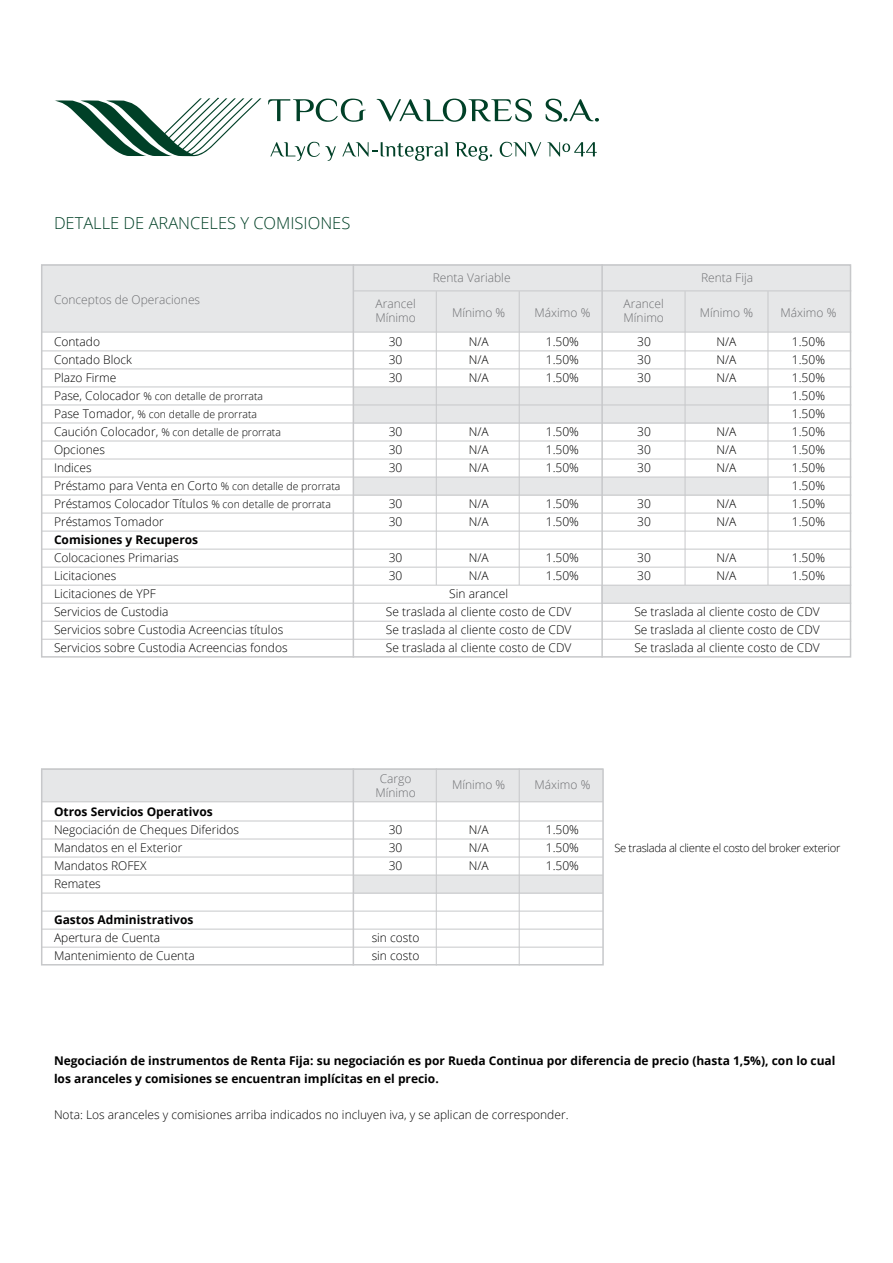
<style>
.page{position:relative;width:893px;height:1263px;background:#fff}
.page>*{position:absolute;margin:0;border:0;box-sizing:border-box;transform-origin:0 0}
.t1{font:300 16.5px "Open Sans";color:#004026}
.t2{font:300 12px/18px "Open Sans";color:#000}
.t3{font:700 12px/18px "Open Sans";color:#000}
.t4{font:300 12px/14.4px "Open Sans";color:#6d6e71}
.t5{font:300 11.25px "Open Sans";letter-spacing:-.03em;color:#000}
.t6{font:300 10.5px/18px "Open Sans";color:#000}
.s1{font-size:12px}
.s2{font-size:10.5px}
</style>
<div class="page">
<svg style="left:55px;top:98px;width:206px;height:58px"></svg>
<svg style="left:268px;top:99px;width:98px;height:23px"></svg>
<svg style="left:377px;top:99px;width:155px;height:23px"></svg>
<svg style="left:546px;top:99px;width:53px;height:23px"></svg>
<svg style="left:270px;top:142px;width:66px;height:19px"></svg>
<svg style="left:342px;top:142px;width:106px;height:19px"></svg>
<svg style="left:455px;top:142px;width:37px;height:19px"></svg>
<svg style="left:500px;top:142px;width:41px;height:15px"></svg>
<svg style="left:547px;top:142px;width:50px;height:15px"></svg>
<div style="left:42px;top:264px;width:809px;height:68px;background:#e6e7e8"></div>
<div style="left:42px;top:768px;width:561px;height:34px;background:#e6e7e8"></div>
<div style="left:353px;top:387px;width:415px;height:18px;background:#e6e7e8"></div>
<div style="left:353px;top:405px;width:415px;height:18px;background:#e6e7e8"></div>
<div style="left:353px;top:477px;width:415px;height:18px;background:#e6e7e8"></div>
<div style="left:601px;top:585px;width:250px;height:18px;background:#e6e7e8"></div>
<div style="left:354px;top:875px;width:249px;height:18px;background:#e6e7e8"></div>
<hr style="left:353px;top:264px;width:1px;height:394px;background:#c7c8ca">
<hr style="left:353px;top:768px;width:1px;height:197px;background:#c7c8ca">
<hr style="left:601px;top:264px;width:2px;height:394px;background:#c7c8ca">
<hr style="left:519px;top:291px;width:1px;height:294px;background:#c7c8ca">
<hr style="left:519px;top:768px;width:1px;height:197px;background:#c7c8ca">
<hr style="left:768px;top:291px;width:1px;height:294px;background:#c7c8ca">
<hr style="left:436px;top:291px;width:1px;height:294px;background:#c7c8ca">
<hr style="left:436px;top:768px;width:1px;height:197px;background:#c7c8ca">
<hr style="left:685px;top:291px;width:1px;height:294px;background:#c7c8ca">
<hr style="left:353px;top:290px;width:498px;height:1px;background:#c7c8ca">
<hr style="left:42px;top:585px;width:809px;height:1px;background:#c7c8ca">
<hr style="left:42px;top:350px;width:809px;height:1px;background:#c7c8ca">
<hr style="left:42px;top:332px;width:809px;height:1px;background:#c7c8ca">
<hr style="left:42px;top:821px;width:561px;height:1px;background:#c7c8ca">
<hr style="left:42px;top:801px;width:561px;height:1px;background:#c7c8ca">
<hr style="left:42px;top:369px;width:809px;height:1px;background:#c7c8ca">
<hr style="left:42px;top:839px;width:561px;height:1px;background:#c7c8ca">
<hr style="left:42px;top:387px;width:809px;height:1px;background:#c7c8ca">
<hr style="left:42px;top:857px;width:561px;height:1px;background:#c7c8ca">
<hr style="left:42px;top:405px;width:809px;height:1px;background:#c7c8ca">
<hr style="left:42px;top:875px;width:561px;height:1px;background:#c7c8ca">
<hr style="left:42px;top:423px;width:809px;height:1px;background:#c7c8ca">
<hr style="left:42px;top:893px;width:561px;height:1px;background:#c7c8ca">
<hr style="left:42px;top:441px;width:809px;height:1px;background:#c7c8ca">
<hr style="left:42px;top:911px;width:561px;height:1px;background:#c7c8ca">
<hr style="left:42px;top:459px;width:809px;height:1px;background:#c7c8ca">
<hr style="left:42px;top:929px;width:561px;height:1px;background:#c7c8ca">
<hr style="left:42px;top:477px;width:809px;height:1px;background:#c7c8ca">
<hr style="left:42px;top:947px;width:561px;height:1px;background:#c7c8ca">
<hr style="left:42px;top:495px;width:809px;height:1px;background:#c7c8ca">
<hr style="left:42px;top:513px;width:809px;height:1px;background:#c7c8ca">
<hr style="left:42px;top:531px;width:809px;height:1px;background:#c7c8ca">
<hr style="left:42px;top:549px;width:809px;height:1px;background:#c7c8ca">
<hr style="left:42px;top:567px;width:809px;height:1px;background:#c7c8ca">
<hr style="left:42px;top:603px;width:809px;height:1px;background:#c7c8ca">
<hr style="left:42px;top:621px;width:809px;height:1px;background:#c7c8ca">
<hr style="left:42px;top:639px;width:809px;height:1px;background:#c7c8ca">
<div style="left:41px;top:264px;width:810px;height:394px;border:2px solid #c7c8ca"></div>
<div style="left:41px;top:768px;width:563px;height:197px;border:2px solid #c7c8ca"></div>
<h1 class="t1" style="left:54px;top:212px;width:298px">DETALLE DE ARANCELES Y COMISIONES</h1>
<p class="t4" style="left:54px;top:292px;width:148px">Conceptos de Operaciones</p>
<p class="t2" style="left:54px;top:332px;width:80px">Contado<br>Contado Block<br>Plazo Firme</p>
<p class="t6" style="left:54px;top:387px;width:229px"><span class="s1">Pase, Colocador</span> % con detalle de prorrata<br><span class="s1">Pase Tomador,</span> % con detalle de prorrata<br><span class="s1">Caución Colocador,</span> % con detalle de prorrata</p>
<p class="t2" style="left:54px;top:440px;width:288px">Opciones<br>Indices<br>Préstamo para Venta en Corto <span class="s2">% con detalle de prorrata<br></span>Préstamos Colocador Títulos <span class="s2">% con detalle de prorrata<br></span>Préstamos Tomador</p>
<p class="t3" style="left:54px;top:530px;width:146px">Comisiones y Recuperos</p>
<p class="t2" style="left:54px;top:548px;width:235px">Colocaciones Primarias<br>Licitaciones<br>Licitaciones de YPF<br>Servicios de Custodia<br>Servicios sobre Custodia Acreencias títulos<br>Servicios sobre Custodia Acreencias fondos</p>
<p class="t4" style="left:375px;top:296px;width:42px">Arancel<br>Mínimo</p>
<p class="t2" style="left:389px;top:332px;width:15px;text-align:justify">30<br>30<br>30</p>
<p class="t2" style="left:389px;top:422px;width:15px;text-align:justify">30<br>30<br>30</p>
<p class="t2" style="left:389px;top:494px;width:15px">30<br>30</p>
<p class="t2" style="left:389px;top:548px;width:15px">30<br>30</p>
<p class="t4" style="left:433px;top:270px;width:79px">Renta Variable</p>
<p class="t4" style="left:452px;top:305px;width:55px">Mínimo %</p>
<p class="t2" style="left:469px;top:332px;width:21px;text-align:justify">N/A N/A N/A</p>
<p class="t2" style="left:469px;top:422px;width:21px;text-align:justify">N/A N/A N/A</p>
<p class="t2" style="left:469px;top:494px;width:21px">N/A<br>N/A</p>
<p class="t2" style="left:469px;top:548px;width:21px">N/A<br>N/A</p>
<p class="t4" style="left:534px;top:305px;width:57px">Máximo %</p>
<p class="t2" style="left:546px;top:332px;width:35px;text-align:justify">1.50% 1.50% 1.50%</p>
<p class="t2" style="left:546px;top:422px;width:35px;text-align:justify">1.50% 1.50% 1.50%</p>
<p class="t2" style="left:546px;top:494px;width:35px">1.50%<br>1.50%</p>
<p class="t2" style="left:546px;top:548px;width:35px">1.50%<br>1.50%</p>
<p class="t2" style="left:386px;top:584px;width:187px;text-align:center">Sin arancel<br>Se traslada al cliente costo de CDV<br>Se traslada al cliente costo de CDV<br>Se traslada al cliente costo de CDV</p>
<p class="t4" style="left:701px;top:270px;width:54px">Renta Fija</p>
<p class="t4" style="left:623px;top:296px;width:42px">Arancel<br>Mínimo</p>
<p class="t4" style="left:700px;top:305px;width:55px">Mínimo %</p>
<p class="t4" style="left:780px;top:305px;width:57px">Máximo %</p>
<p class="t2" style="left:637px;top:332px;width:15px;text-align:justify">30<br>30<br>30</p>
<p class="t2" style="left:637px;top:422px;width:15px;text-align:justify">30<br>30<br>30</p>
<p class="t2" style="left:637px;top:494px;width:15px">30<br>30</p>
<p class="t2" style="left:637px;top:548px;width:15px">30<br>30</p>
<p class="t2" style="left:716px;top:332px;width:21px;text-align:justify">N/A N/A N/A</p>
<p class="t2" style="left:716px;top:422px;width:21px;text-align:justify">N/A N/A N/A</p>
<p class="t2" style="left:716px;top:494px;width:21px">N/A<br>N/A</p>
<p class="t2" style="left:716px;top:548px;width:21px">N/A<br>N/A</p>
<p class="t2" style="left:792px;top:332px;width:35px;text-align:justify">1.50% 1.50% 1.50% 1.50% 1.50% 1.50% 1.50% 1.50% 1.50% 1.50% 1.50%</p>
<p class="t2" style="left:792px;top:548px;width:35px">1.50%<br>1.50%</p>
<p class="t2" style="left:634px;top:602px;width:187px;text-align:justify">Se traslada al cliente costo de CDV Se traslada al cliente costo de CDV Se traslada al cliente costo de CDV</p>
<p class="t3" style="left:54px;top:802px;width:160px">Otros Servicios Operativos</p>
<p class="t2" style="left:54px;top:820px;width:186px">Negociación de Cheques Diferidos<br>Mandatos en el Exterior<br>Mandatos ROFEX<br>Remates</p>
<p class="t3" style="left:54px;top:910px;width:141px">Gastos Administrativos</p>
<p class="t2" style="left:54px;top:928px;width:142px">Apertura de Cuenta<br>Mantenimiento de Cuenta</p>
<p class="t4" style="left:375px;top:771px;width:42px;text-align:center">Cargo<br>Mínimo</p>
<p class="t2" style="left:389px;top:820px;width:15px;text-align:justify">30<br>30<br>30</p>
<p class="t2" style="left:372px;top:928px;width:49px">sin costo sin costo</p>
<p class="t4" style="left:452px;top:777px;width:55px">Mínimo %</p>
<p class="t2" style="left:469px;top:820px;width:21px;text-align:justify">N/A N/A N/A</p>
<p class="t4" style="left:534px;top:777px;width:57px">Máximo %</p>
<p class="t2" style="left:546px;top:820px;width:35px;text-align:justify">1.50% 1.50% 1.50%</p>
<p class="t5" style="left:614px;top:841px;width:227px">Se traslada al cliente el costo del broker exterior</p>
<p class="t3" style="left:54px;top:1051px;width:783px">Negociación de instrumentos de Renta Fija: su negociación es por Rueda Continua por diferencia de precio (hasta 1,5%), con lo cual los aranceles y comisiones se encuentran implícitas en el precio.</p>
<p class="t2" style="left:54px;top:1105px;width:516px">Nota: Los aranceles y comisiones arriba indicados no incluyen iva, y se aplican de corresponder.</p>
</div>
